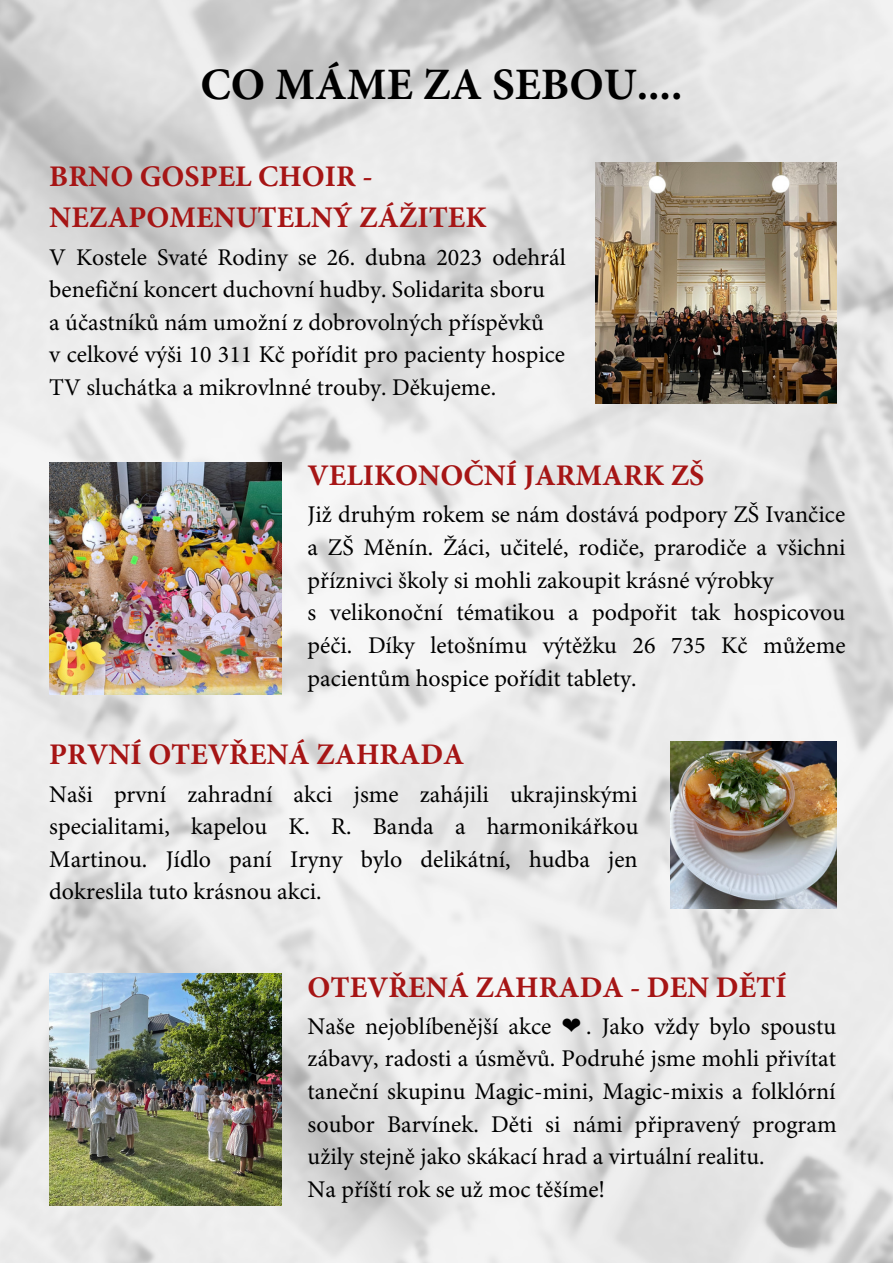
<style>
.page{position:relative;width:893px;height:1264px;background:#fff}
.page>*{position:absolute;margin:0;border:0;box-sizing:border-box;transform-origin:0 0}
.t1{font:700 45px "Minion Pro";color:#000}
.t2{font:700 30px/41.5px "Minion Pro";color:#a61515}
.t3{font:24px/32.5px "Minion Pro";color:#000;text-align:justify}
.s1{font-family:"DejaVu Sans"}
</style>
<div class="page">
<img style="left:0;top:0;width:892px;height:1262px">
<img style="left:595px;top:163px;width:241px;height:241px">
<img style="left:49px;top:462px;width:232px;height:232px">
<img style="left:670px;top:741px;width:166px;height:167px">
<img style="left:49px;top:973px;width:232px;height:232px">
<p class="t1" style="left:200px;top:66px;width:483px">CO MÁME ZA SEBOU....</p>
<p class="t2" style="left:49px;top:158px;width:438px">BRNO GOSPEL CHOIR -<br>NEZAPOMENUTELNÝ ZÁŽITEK</p>
<p class="t3" style="left:49px;top:243px;width:518px">V Kostele Svaté Rodiny se 26. dubna 2023 odehrál benefiční koncert duchovní hudby. Solidarita sboru</p>
<p class="t3" style="left:49px;top:308px;width:496px">a účastníků nám umožní z dobrovolných příspěvků</p>
<p class="t3" style="left:49px;top:340px;width:517px">v celkové výši 10 311 Kč pořídit pro pacienty hospice<br>TV sluchátka a mikrovlnné trouby. Děkujeme.</p>
<p class="t2" style="left:307px;top:458px;width:398px">VELIKONOČNÍ JARMARK ZŠ</p>
<p class="t3" style="left:307px;top:500px;width:539px">Již druhým rokem se nám dostává podpory ZŠ Ivančice a ZŠ Měnín. Žáci, učitelé, rodiče, prarodiče a všichni příznivci školy si mohli zakoupit krásné výrobky</p>
<p class="t3" style="left:307px;top:598px;width:539px">s velikonoční tématikou a podpořit tak hospicovou péči. Díky letošnímu výtěžku 26 735 Kč můžeme pacientům hospice pořídit tablety.</p>
<p class="t2" style="left:49px;top:736px;width:416px">PRVNÍ OTEVŘENÁ ZAHRADA</p>
<p class="t3" style="left:49px;top:779px;width:590px">Naši první zahradní akci jsme zahájili ukrajinskými specialitami, kapelou K. R. Banda a harmonikářkou Martinou. Jídlo paní Iryny bylo delikátní, hudba jen dokreslila tuto krásnou akci.</p>
<p class="t2" style="left:307px;top:969px;width:480px">OTEVŘENÁ ZAHRADA - DEN DĚTÍ</p>
<p class="t3" style="left:307px;top:1012px;width:530px">Naše nejoblíbenější akce <span class="s1">❤️</span> . Jako vždy bylo spoustu zábavy, radosti a úsměvů. Podruhé jsme mohli přivítat taneční skupinu Magic-mini, Magic-mixis a folklórní soubor Barvínek. Děti si námi připravený program užily stejně jako skákací hrad a virtuální realitu.</p>
<p class="t3" style="left:307px;top:1175px;width:299px">Na příští rok se už moc těšíme!</p>
</div>
